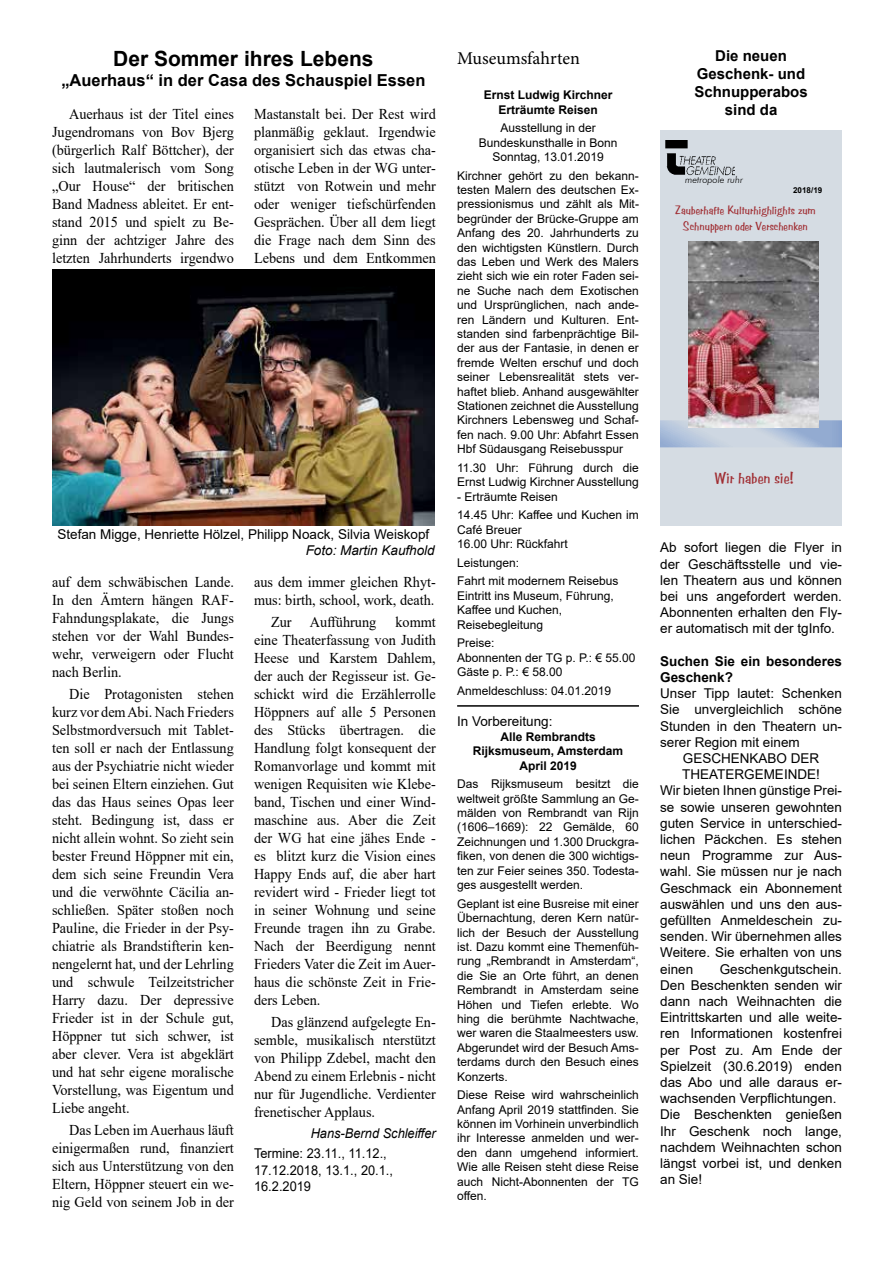
<style>
.page{position:relative;width:893px;height:1263px;background:#fff}
.page>*{position:absolute;margin:0;border:0;box-sizing:border-box;transform-origin:0 0}
.t1{font:700 21px "Arial";color:#000}
.t2{font:18px "Minion Pro";color:#000}
.t3{font:700 16.5px "Arial";color:#000}
.t4{font:16.2px "Benguiat Frisky ATT";color:#a02d32}
.t5{font:15px/18px "Times New Roman";color:#000;text-align:justify;scale:.95 1}
.t6{font:700 15px/18px "Arial";color:#000;text-align:center}
.t7{font:13.5px/16.2px "Arial";color:#000;text-align:justify}
.t8{font:13.5px/16.2px "Arial";color:#000;scale:.95 1}
.t9{font:700 13.5px/16.2px "Arial";color:#000}
.t10{font:italic 13.5px "Arial";color:#000;scale:.95 1}
.t11{font:italic 13.5px "Arial";color:#000}
.t12{font:12.15px/15.6px "Benguiat Frisky ATT";color:#a02d32;text-align:center}
.t13{font:12px/14.4px "Arial";color:#000}
.t14{font:700 12px/14.4px "Arial";color:#000;text-align:center}
.t15{font:italic 300 9.45px "Futura BT";color:#000}
.t16{font:700 8.1px "Arial";color:#000}
</style>
<div class="page">
<img style="left:52px;top:270px;width:383px;height:255px">
<img style="left:660px;top:131px;width:181px;height:394px">
<img style="left:663px;top:141px;width:72px;height:34px">
<img style="left:688px;top:242px;width:130px;height:186px">
<hr style="left:457px;top:705px;width:182px;height:2px;background:#000">
<h1 class="t1" style="left:113px;top:44px;width:262px">Der Sommer ihres Lebens</h1>
<p class="t3" style="left:61px;top:69px;width:366px">„Auerhaus“ in der Casa des Schauspiel Essen</p>
<p class="t5" style="left:52px;top:104px;width:193px;text-indent:17px">Auerhaus ist der Titel eines Jugendromans von Bov Bjerg (bürgerlich Ralf Böttcher), der sich lautmalerisch vom Song „Our House“ der britischen Band Madness ableitet. Er ent&shy;stand 2015 und spielt zu Be&shy;ginn der achtziger Jahre des letzten Jahrhunderts irgendwo</p>
<p class="t5" style="left:254px;top:104px;width:193px">Mastanstalt bei. Der Rest wird planmäßig geklaut. Irgendwie organisiert sich das etwas cha&shy;otische Leben in der WG unter&shy;stützt von Rotwein und mehr oder weniger tiefschürfenden Gesprächen. Über all dem liegt die Frage nach dem Sinn des Lebens und dem Entkommen</p>
<p class="t7" style="left:57px;top:526px;width:373px">Stefan Migge, Henriette Hölzel, Philipp Noack, Silvia Weiskopf</p>
<p class="t11" style="left:306px;top:542px;width:131px">Foto: Martin Kaufhold</p>
<p class="t5" style="left:52px;top:572px;width:193px">auf dem schwäbischen Lande.<br>In den Ämtern hängen RAF-Fahndungsplakate, die Jungs stehen vor der Wahl Bundes&shy;wehr, verweigern oder Flucht nach Berlin.</p>
<p class="t5" style="left:52px;top:685px;width:193px;text-indent:17px">Die Protagonisten stehen kurz vor dem Abi. Nach Frieders Selbstmordversuch mit Tablet&shy;ten soll er nach der Entlassung aus der Psychiatrie nicht wieder bei seinen Eltern einziehen. Gut das das Haus seines Opas leer steht. Bedingung ist, dass er nicht allein wohnt. So zieht sein bester Freund Höppner mit ein, dem sich seine Freundin Vera und die verwöhnte Cäcilia an&shy;schließen. Später stoßen noch Pauline, die Frieder in der Psy&shy;chiatrie als Brandstifterin ken&shy;nengelernt hat, und der Lehrling und schwule Teilzeitstricher Harry dazu. Der depressive Frieder ist in der Schule gut, Höppner tut sich schwer, ist aber clever. Vera ist abgeklärt und hat sehr eigene moralische Vorstellung, was Eigentum und Liebe angeht.</p>
<p class="t5" style="left:52px;top:1121px;width:193px;text-indent:17px">Das Leben im Auerhaus läuft einigermaßen rund, finanziert sich aus Unterstützung von den Eltern, Höppner steuert ein we&shy;nig Geld von seinem Job in der</p>
<p class="t5" style="left:254px;top:572px;width:193px">aus dem immer gleichen Rhyt&shy;mus: birth, school, work, death.</p>
<p class="t5" style="left:271px;top:613px;width:112px">Zur Aufführung</p>
<p class="t5" style="left:254px;top:613px;width:193px;text-indent:141px">kommt eine Theaterfassung von Judith Heese und Karstem Dahlem, der auch der Regisseur ist. Ge&shy;schickt wird die Erzählerrolle Höppners auf alle 5 Personen des Stücks übertragen. die Handlung folgt konsequent der Romanvorlage und kommt mit wenigen Requisiten wie Klebe&shy;band, Tischen und einer Wind&shy;maschine aus. Aber die Zeit der WG hat eine jähes Ende - es blitzt kurz die Vision eines Happy Ends auf, die aber hart revidert wird - Frieder liegt tot in seiner Wohnung und seine Freunde tragen ihn zu Grabe.<br>Nach der Beerdigung nennt Frieders Vater die Zeit im Auer&shy;haus die schönste Zeit in Frie&shy;ders Leben.</p>
<p class="t5" style="left:254px;top:1013px;width:193px;text-indent:17px">Das glänzend aufgelegte En&shy;semble, musikalisch nterstützt von Philipp Zdebel, macht den Abend zu einem Erlebnis - nicht nur für Jugendliche. Verdienter frenetischer Applaus.</p>
<p class="t10" style="left:311px;top:1124px;width:133px">Hans-Bernd Schleiffer</p>
<p class="t8" style="left:254px;top:1145px;width:148px">Termine: 23.11., 11.12.,<br>17.12.2018, 13.1., 20.1.,<br>16.2.2019</p>
<p class="t2" style="left:457px;top:46px;width:124px">Museumsfahrten</p>
<p class="t14" style="left:484px;top:88px;width:130px">Ernst Ludwig Kirchner<br>Erträumte Reisen</p>
<p class="t13" style="left:479px;top:121px;width:140px;text-align:center">Ausstellung in der<br>Bundeskunsthalle in Bonn<br>Sonntag, 13.01.2019</p>
<p class="t13" style="left:457px;top:168px;width:183px;text-align:justify">Kirchner gehört zu den bekann&shy;testen Malern des deutschen Ex&shy;pressionismus und zählt als Mit&shy;begründer der Brücke-Gruppe am Anfang des 20. Jahrhunderts zu den wichtigsten Künstlern. Durch das Leben und Werk des Malers zieht sich wie ein roter Faden sei&shy;ne Suche nach dem Exotischen und Ursprünglichen, nach ande&shy;ren Ländern und Kulturen. Ent&shy;standen sind farbenprächtige Bil&shy;der aus der Fantasie, in denen er fremde Welten erschuf und doch seiner Lebensrealität stets ver&shy;haftet blieb. Anhand ausgewählter Stationen zeichnet die Ausstellung Kirchners Lebensweg und Schaf&shy;fen nach. 9.00 Uhr: Abfahrt Essen Hbf Südausgang Reisebusspur</p>
<p class="t13" style="left:457px;top:460px;width:183px">11.30 Uhr: Führung durch die<br>Ernst Ludwig Kirchner Ausstellung</p>
<p class="t13" style="left:457px;top:487px;width:183px;line-height:18.6px">- Erträumte Reisen<br>14.45 Uhr: Kaffee und Kuchen im</p>
<p class="t13" style="left:457px;top:522px;width:112px">Café Breuer<br>16.00 Uhr: Rückfahrt</p>
<p class="t13" style="left:457px;top:553px;width:163px;line-height:18.6px">Leistungen:<br>Fahrt mit modernem Reisebus</p>
<p class="t13" style="left:457px;top:588px;width:158px">Eintritt ins Museum, Führung,<br>Kaffee und Kuchen,<br>Reisebegleitung</p>
<p class="t13" style="left:457px;top:636px;width:180px">Preise:<br>Abonnenten der TG p. P.: € 55.00<br>Gäste p. P.: € 58.00</p>
<p class="t13" style="left:457px;top:683px;width:156px">Anmeldeschluss: 04.01.2019</p>
<p class="t7" style="left:457px;top:713px;width:97px">In Vorbereitung:</p>
<p class="t14" style="left:473px;top:729px;width:152px">Alle Rembrandts<br>Rijksmuseum, Amsterdam<br>April 2019</p>
<p class="t13" style="left:457px;top:777px;width:183px;text-align:justify">Das Rijksmuseum besitzt die weltweit größte Sammlung an Ge&shy;mälden von Rembrandt van Rijn (1606–1669): 22 Gemälde, 60<br>Zeichnungen und 1.300 Druckgra&shy;fiken, von denen die 300 wichtigs&shy;ten zur Feier seines 350. Todesta&shy;ges ausgestellt werden.</p>
<p class="t13" style="left:457px;top:896px;width:183px;text-align:justify">Geplant ist eine Busreise mit einer Übernachtung, deren Kern natür&shy;lich der Besuch der Ausstellung ist. Dazu kommt eine Themenfüh&shy;rung „Rembrandt in Amsterdam“, die Sie an Orte führt, an denen Rembrandt in Amsterdam seine Höhen und Tiefen erlebte. Wo hing die berühmte Nachtwache, wer waren die Staalmeesters usw.<br>Abgerundet wird der Besuch Ams&shy;terdams durch den Besuch eines Konzerts.</p>
<p class="t13" style="left:457px;top:1088px;width:183px;text-align:justify">Diese Reise wird wahrscheinlich Anfang April 2019 stattfinden. Sie können im Vorhinein unverbindlich ihr Interesse anmelden und wer&shy;den dann umgehend informiert.<br>Wie alle Reisen steht diese Reise auch Nicht-Abonnenten der TG offen.</p>
<p class="t6" style="left:694px;top:47px;width:115px">Die neuen<br>Geschenk- und<br>Schnupperabos sind da</p>
<p class="t15" style="left:685px;top:174px;width:59px">metropole ruhr</p>
<p class="t16" style="left:793px;top:184px;width:31px">2018/19</p>
<p class="t12" style="left:675px;top:203px;width:142px">Zauberhafte Kulturhighlights zum<br>Schnuppern oder Verschenken</p>
<p class="t4" style="left:715px;top:468px;width:81px">Wir haben sie!</p>
<p class="t7" style="left:660px;top:539px;width:183px">Ab sofort liegen die Flyer in der Geschäftsstelle und vie&shy;len Theatern aus und können bei uns angefordert werden.<br>Abonnenten erhalten den Fly&shy;er automatisch mit der tgInfo.</p>
<p class="t9" style="left:660px;top:653px;width:183px">Suchen Sie ein besonderes<br>Geschenk?</p>
<p class="t7" style="left:660px;top:685px;width:183px">Unser Tipp lautet: Schenken</p>
<p class="t7" style="left:660px;top:701px;width:183px">Sie unvergleichlich schöne</p>
<p class="t7" style="left:660px;top:718px;width:183px">Stunden in den Theatern un-</p>
<p class="t7" style="left:660px;top:734px;width:141px">serer Region mit einem</p>
<p class="t7" style="left:683px;top:750px;width:138px">GESCHENKABO DER</p>
<p class="t7" style="left:682px;top:766px;width:139px">THEATERGEMEINDE!</p>
<p class="t7" style="left:660px;top:782px;width:183px">Wir bieten Ihnen günstige Prei-</p>
<p class="t7" style="left:660px;top:799px;width:183px">se sowie unseren gewohnten</p>
<p class="t7" style="left:660px;top:815px;width:183px">guten Service in unterschied-</p>
<p class="t7" style="left:660px;top:831px;width:183px">lichen Päckchen. Es stehen</p>
<p class="t7" style="left:660px;top:847px;width:183px">neun Programme zur Aus-</p>
<p class="t7" style="left:660px;top:863px;width:183px">wahl. Sie müssen nur je nach</p>
<p class="t7" style="left:660px;top:880px;width:183px">Geschmack ein Abonnement</p>
<p class="t7" style="left:660px;top:896px;width:183px">auswählen und uns den aus-</p>
<p class="t7" style="left:660px;top:912px;width:183px">gefüllten Anmeldeschein zu-</p>
<p class="t7" style="left:660px;top:928px;width:183px">senden. Wir übernehmen alles</p>
<p class="t7" style="left:660px;top:944px;width:183px">Weitere. Sie erhalten von uns</p>
<p class="t7" style="left:660px;top:961px;width:35px">einen</p>
<p class="t7" style="left:660px;top:961px;width:183px;text-align:left;text-indent:59px">Geschenkgutschein.<br>Den Beschenkten senden wir dann nach Weihnachten die<br>Eintrittskarten und alle weite&shy;ren Informationen kostenfrei per Post zu. Am Ende der<br>Spielzeit (30.6.2019) enden das Abo und alle daraus er&shy;wachsenden Verpflichtungen.<br>Die Beschenkten genießen<br>Ihr Geschenk noch lange, nachdem Weihnachten schon längst vorbei ist, und denken an Sie!</p>
</div>
